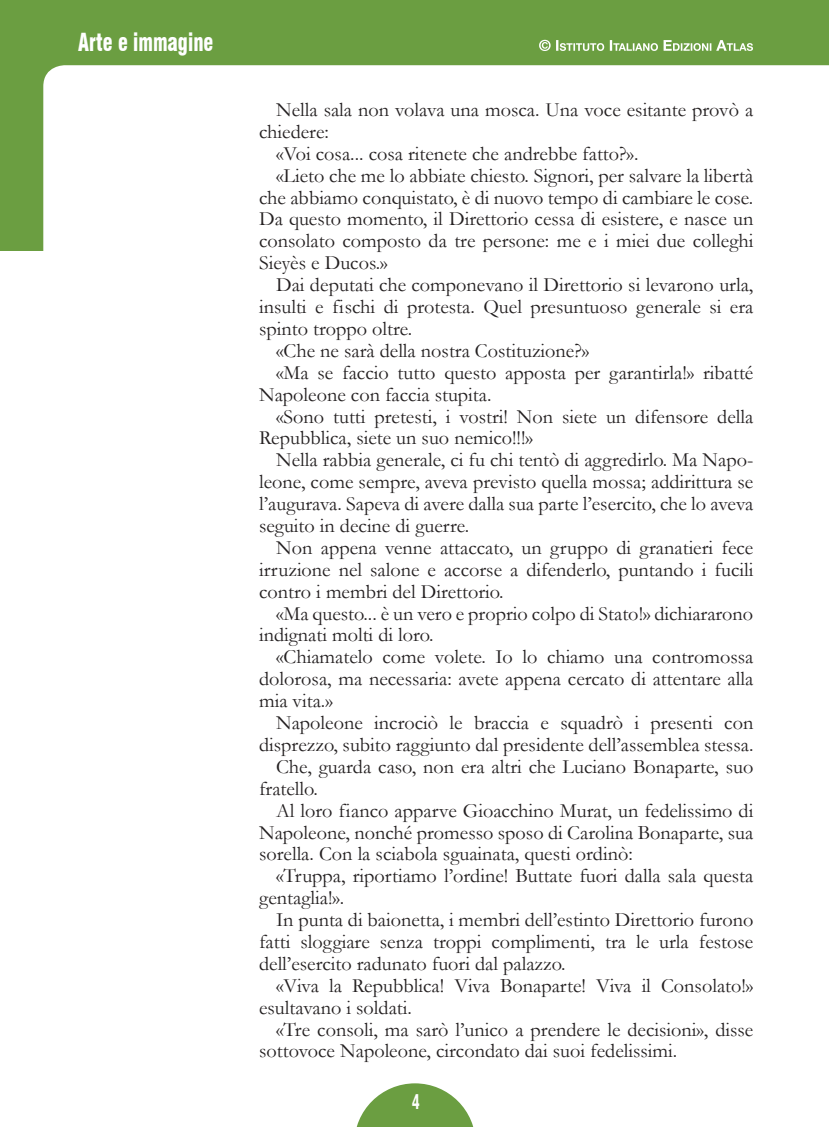
<style>
.page{position:relative;width:830px;height:1127px;background:#fff}
.page>*{position:absolute;margin:0;border:0;box-sizing:border-box;transform-origin:0 0}
.t1{font:900 condensed 24.3px "Swiss 721 BT";color:#fff;scale:.82 1}
.t2{font:20.25px "Garamond";color:#231f20}
.t3{font:700 condensed 19.8px "Swiss 721 BT";color:#fff;scale:.82 1}
</style>
<div class="page">
<div style="left:0;top:0;width:828px;height:251px;background:#6b9e41"></div>
<div style="left:43px;top:65px;width:786px;height:186px;background:#fff"></div>
<svg style="left:356px;top:1083px;width:118px;height:44px"></svg>
<svg style="left:539px;top:40px;width:213px;height:11px"></svg>
<p class="t1" style="left:78px;top:28px;width:166px">Arte e immagine</p>
<p class="t2" style="left:276px;top:96px;width:478px">Nella sala non volava una mosca. Una voce esitante provò a</p>
<p class="t2" style="left:259px;top:118px;width:71px">chiedere:</p>
<p class="t2" style="left:276px;top:140px;width:363px">«Voi cosa... cosa ritenete che andrebbe fatto?».</p>
<p class="t2" style="left:276px;top:162px;width:478px">«Lieto che me lo abbiate chiesto. Signori, per salvare la libertà</p>
<p class="t2" style="left:259px;top:184px;width:495px">che abbiamo conquistato, è di nuovo tempo di cambiare le cose.</p>
<p class="t2" style="left:259px;top:205px;width:495px">Da questo momento, il Direttorio cessa di esistere, e nasce un</p>
<p class="t2" style="left:259px;top:227px;width:495px">consolato composto da tre persone: me e i miei due colleghi</p>
<p class="t2" style="left:259px;top:249px;width:130px">Sieyès e Ducos.»</p>
<p class="t2" style="left:276px;top:271px;width:478px">Dai deputati che componevano il Direttorio si levarono urla,</p>
<p class="t2" style="left:259px;top:293px;width:495px">insulti e fischi di protesta. Quel presuntuoso generale si era</p>
<p class="t2" style="left:259px;top:315px;width:155px">spinto troppo oltre.</p>
<p class="t2" style="left:276px;top:337px;width:314px">«Che ne sarà della nostra Costituzione?»</p>
<p class="t2" style="left:276px;top:359px;width:478px">«Ma se faccio tutto questo apposta per garantirla!» ribatté</p>
<p class="t2" style="left:259px;top:381px;width:234px">Napoleone con faccia stupita.</p>
<p class="t2" style="left:276px;top:402px;width:478px">«Sono tutti pretesti, i vostri! Non siete un difensore della</p>
<p class="t2" style="left:259px;top:424px;width:275px">Repubblica, siete un suo nemico!!!»</p>
<p class="t2" style="left:276px;top:446px;width:478px">Nella rabbia generale, ci fu chi tentò di aggredirlo. Ma Napo-</p>
<p class="t2" style="left:259px;top:468px;width:495px">leone, come sempre, aveva previsto quella mossa; addirittura se</p>
<p class="t2" style="left:259px;top:490px;width:495px">l’augurava. Sapeva di avere dalla sua parte l’esercito, che lo aveva</p>
<p class="t2" style="left:259px;top:512px;width:211px">seguito in decine di guerre.</p>
<p class="t2" style="left:276px;top:534px;width:478px">Non appena venne attaccato, un gruppo di granatieri fece</p>
<p class="t2" style="left:259px;top:556px;width:495px">irruzione nel salone e accorse a difenderlo, puntando i fucili</p>
<p class="t2" style="left:259px;top:578px;width:246px">contro i membri del Direttorio.</p>
<p class="t2" style="left:276px;top:600px;width:478px">«Ma questo... è un vero e proprio colpo di Stato!» dichiararono</p>
<p class="t2" style="left:259px;top:621px;width:176px">indignati molti di loro.</p>
<p class="t2" style="left:276px;top:643px;width:478px">«Chiamatelo come volete. Io lo chiamo una contromossa</p>
<p class="t2" style="left:259px;top:665px;width:495px">dolorosa, ma necessaria: avete appena cercato di attentare alla</p>
<p class="t2" style="left:259px;top:687px;width:75px">mia vita.»</p>
<p class="t2" style="left:276px;top:709px;width:478px">Napoleone incrociò le braccia e squadrò i presenti con</p>
<p class="t2" style="left:259px;top:731px;width:495px">disprezzo, subito raggiunto dal presidente dell’assemblea stessa.</p>
<p class="t2" style="left:276px;top:753px;width:478px">Che, guarda caso, non era altri che Luciano Bonaparte, suo</p>
<p class="t2" style="left:259px;top:775px;width:60px">fratello.</p>
<p class="t2" style="left:276px;top:797px;width:478px">Al loro fianco apparve Gioacchino Murat, un fedelissimo di</p>
<p class="t2" style="left:259px;top:818px;width:495px">Napoleone, nonché promesso sposo di Carolina Bonaparte, sua</p>
<p class="t2" style="left:259px;top:840px;width:375px">sorella. Con la sciabola sguainata, questi ordinò:</p>
<p class="t2" style="left:276px;top:862px;width:478px">«Truppa, riportiamo l’ordine! Buttate fuori dalla sala questa</p>
<p class="t2" style="left:259px;top:884px;width:87px">gentaglia!».</p>
<p class="t2" style="left:276px;top:906px;width:478px">In punta di baionetta, i membri dell’estinto Direttorio furono</p>
<p class="t2" style="left:259px;top:928px;width:495px">fatti sloggiare senza troppi complimenti, tra le urla festose</p>
<p class="t2" style="left:259px;top:950px;width:308px">dell’esercito radunato fuori dal palazzo.</p>
<p class="t2" style="left:276px;top:972px;width:478px">«Viva la Repubblica! Viva Bonaparte! Viva il Consolato!»</p>
<p class="t2" style="left:259px;top:994px;width:154px">esultavano i soldati.</p>
<p class="t2" style="left:276px;top:1015px;width:478px">«Tre consoli, ma sarò l’unico a prendere le decisioni», disse</p>
<p class="t2" style="left:259px;top:1037px;width:419px">sottovoce Napoleone, circondato dai suoi fedelissimi.</p>
<p class="t3" style="left:411px;top:1090px;width:11px">4</p>
</div>
